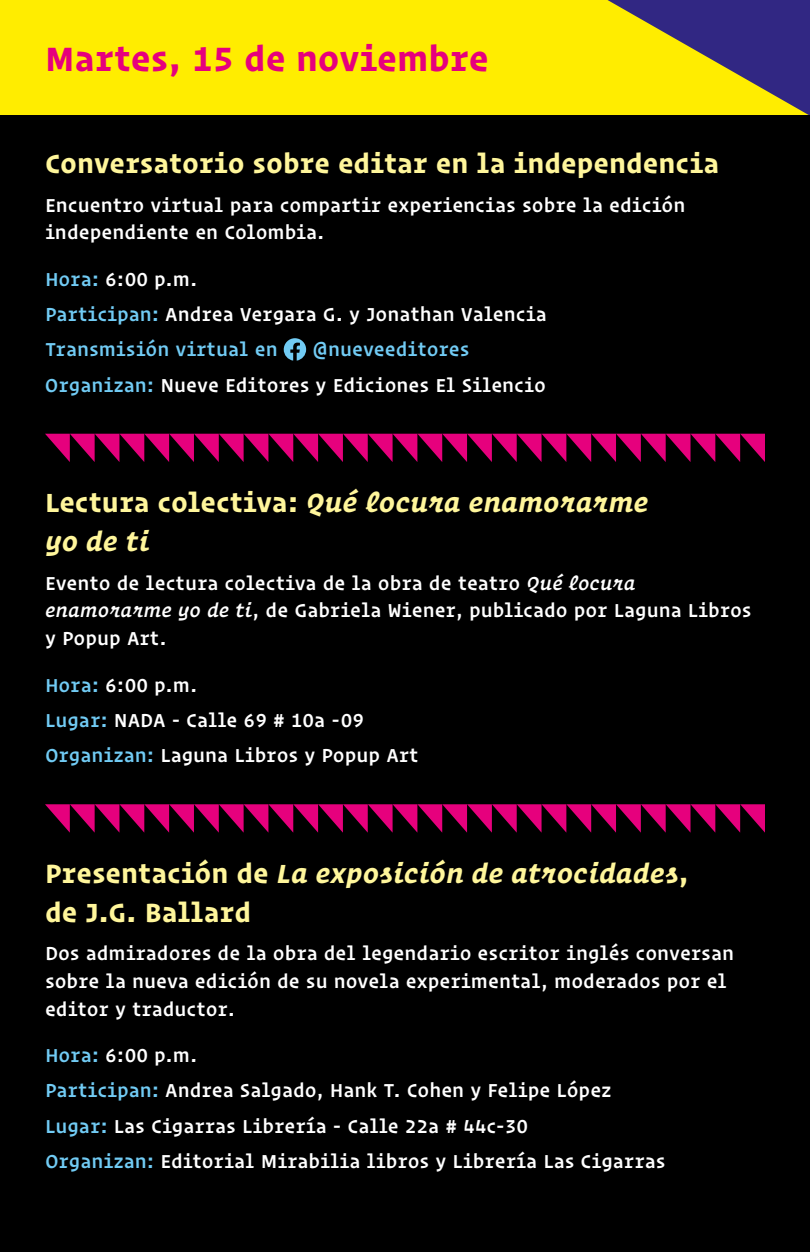
<style>
.page{position:relative;width:810px;height:1252px;background:#fff}
.page>*{position:absolute;margin:0;border:0;box-sizing:border-box;transform-origin:0 0}
.t1{font:700 33.75px "Operator S Sm";color:#e6007d}
.t2{font:700 26.25px/39px "Operator S Sm";color:#fff69b}
.t3{font:italic 700 26.25px/39px "Operator S Sm";color:#fff69b}
.t4{font:500 18.75px/35.2px "Operator S Sm";color:#fff}
.s1{color:#71cbf4}
.s2{font-style:normal}
.s3{font-style:italic}
</style>
<div class="page">
<div style="left:0;top:0;width:810px;height:116px;background:#ffed00"></div>
<svg style="left:608px;top:0;width:202px;height:116px"></svg>
<div style="left:0;top:116px;width:810px;height:1136px;background:#000"></div>
<svg style="left:284px;top:338px;width:22px;height:23px"></svg>
<svg style="left:45px;top:434px;width:720px;height:28px"></svg>
<svg style="left:45px;top:804px;width:720px;height:28px"></svg>
<h1 class="t1" style="left:45px;top:28px;width:445px">Martes, 15 de noviembre</h1>
<h2 class="t2" style="left:45px;top:141px;width:676px">Conversatorio sobre editar en la independencia</h2>
<p class="t4" style="left:45px;top:189px;width:642px;line-height:27.8px">Encuentro virtual para compartir experiencias sobre la edición independiente en Colombia.</p>
<p class="t4" style="left:45px;top:259px;width:503px"><span class="s1">Hora:</span> 6:00 p.m.<br><span class="s1">Participan:</span> Andrea Vergara G. y Jonathan Valencia<br><span class="s1">Transmisión virtual en</span></p>
<p class="t4" style="left:45px;top:330px;width:502px;text-indent:267px"><span class="s1">@nueveeditores<br>Organizan:</span> Nueve Editores y Ediciones El Silencio</p>
<h2 class="t3" style="left:45px;top:481px;width:605px"><span class="s2">Lectura colectiva:</span> Qué locura enamorarme yo de ti</h2>
<p class="t4" style="left:45px;top:567px;width:708px;line-height:27.8px">Evento de lectura colectiva de la obra de teatro <span class="s3">Qué locura enamorarme yo de ti</span>, de Gabriela Wiener, publicado por Laguna Libros y Popup Art.</p>
<p class="t4" style="left:45px;top:665px;width:375px"><span class="s1">Hora:</span> 6:00 p.m.<br><span class="s1">Lugar:</span> NADA - Calle 69 # 10a -09<br><span class="s1">Organizan:</span> Laguna Libros y Popup Art</p>
<h2 class="t2" style="left:45px;top:851px;width:645px">Presentación de <span class="s3">La exposición de atrocidades</span>, de J.G. Ballard</h2>
<p class="t4" style="left:45px;top:937px;width:691px;line-height:27.8px">Dos admiradores de la obra del legendario escritor inglés conversan sobre la nueva edición de su novela experimental, moderados por el editor y traductor.</p>
<p class="t4" style="left:45px;top:1036px;width:622px"><span class="s1">Hora:</span> 6:00 p.m.<br><span class="s1">Participan:</span> Andrea Salgado, Hank T. Cohen y Felipe López <span class="s1">Lugar:</span> Las Cigarras Librería - Calle 22a # 44c-30<br><span class="s1">Organizan:</span> Editorial Mirabilia libros y Librería Las Cigarras</p>
</div>
